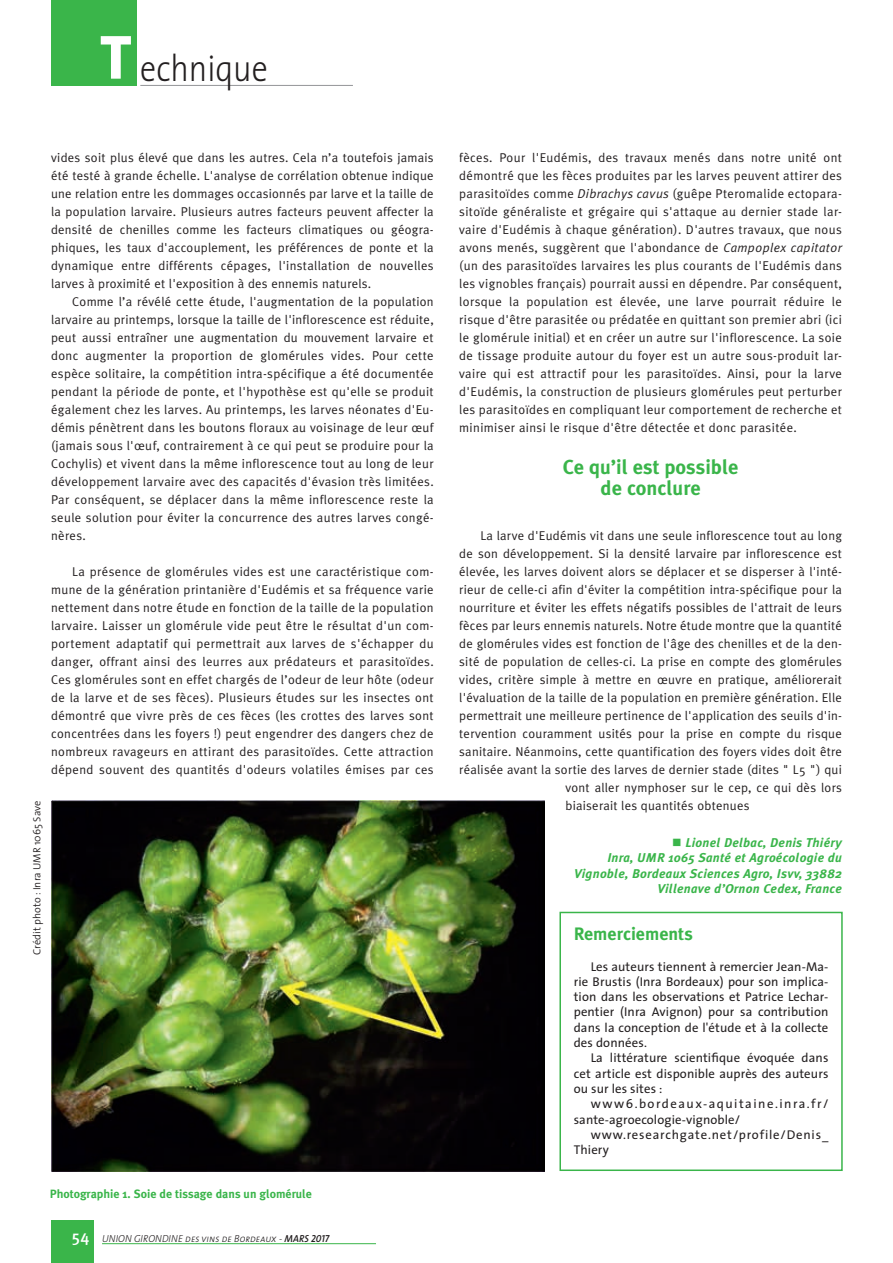
<style>
.page{position:relative;width:893px;height:1263px;background:#fff}
.page>*{position:absolute;margin:0;border:0;box-sizing:border-box;transform-origin:0 0}
.Article_Titre{font:800 63px "The Sans";color:#fff}
.t1{font:300 37.5px "The Sans";color:#231f20;scale:.85 1}
.Article_Inter{font:700 20.25px/21px "Meta Plus";color:#3ab54a;text-align:center}
.Encadré_inter{font:700 18px "Meta Plus";color:#3ab54a}
.t2{font:500 16.5px "Meta Plus";color:#fff}
.Article_Texte{font:12.75px/18px "Meta Plus Normal";letter-spacing:.02em;color:#231f20;text-align:justify}
.Encadré_texte{font:12.75px/15.3px "The Sans";letter-spacing:.01em;color:#231f20;text-align:justify}
.Signature{font:italic 700 12.75px/15.3px "Meta Plus";letter-spacing:.02em;color:#3ab54a;text-align:right}
.Encadré_texte-2{font:12.75px/15.3px "The Sans";letter-spacing:.055em;color:#231f20}
.Encadré_texte-3{font:12.75px/15.3px "The Sans";letter-spacing:.065em;color:#231f20}
.Article_Légende_ta{font:700 12px "Meta Plus";color:#3ab54a}
.légende_photo{font:300 10.5px "The Sans";color:#231f20}
.Article_Texte-2{font:italic 10.2px "The Sans Light Caps";color:#231f20;scale:.95 1}
.s1{font-family:"The Sans Semi Bold Caps"}
.s2{font-style:italic}
</style>
<div class="page">
<hr style="left:102px;top:1243px;width:274px;height:1px;background:#3ab54a">
<div style="left:51px;top:1220px;width:43px;height:43px;background:#3ab54a"></div>
<hr style="left:140px;top:85px;width:213px;height:1px;background:#939598">
<div style="left:51px;top:0;width:85px;height:85px;background:#3ab54a"></div>
<img style="left:51px;top:801px;width:493px;height:370px">
<div style="left:559px;top:912px;width:284px;height:259px;border:2px solid #3ab54a"></div>
<p class="Article_Titre" style="left:100px;top:4px;width:33px">T</p>
<p class="t1" style="left:140px;top:37px;width:151px">echnique</p>
<p class="Article_Texte" style="left:51px;top:148px;width:384px">vides soit plus élevé que dans les autres. Cela n’a toutefois jamais été testé à grande échelle. L'analyse de corrélation obtenue indique une relation entre les dommages occasionnés par larve et la taille de la population larvaire. Plusieurs autres facteurs peuvent affecter la densité de chenilles comme les facteurs climatiques ou géogra&shy;phiques, les taux d'accouplement, les préférences de ponte et la dynamique entre différents cépages, l'installation de nouvelles larves à proximité et l'exposition à des ennemis naturels.</p>
<p class="Article_Texte" style="left:51px;top:292px;width:384px;text-indent:21px">Comme l’a révélé cette étude, l'augmentation de la population larvaire au printemps, lorsque la taille de l'inflorescence est réduite, peut aussi entraîner une augmentation du mouvement larvaire et donc augmenter la proportion de glomérules vides. Pour cette espèce solitaire, la compétition intra-spécifique a été documentée pendant la période de ponte, et l'hypothèse est qu'elle se produit également chez les larves. Au printemps, les larves néonates d'Eu&shy;démis pénètrent dans les boutons floraux au voisinage de leur œuf (jamais sous l'œuf, contrairement à ce qui peut se produire pour la Cochylis) et vivent dans la même inflorescence tout au long de leur développement larvaire avec des capacités d'évasion très limitées.<br>Par conséquent, se déplacer dans la même inflorescence reste la seule solution pour éviter la concurrence des autres larves congé&shy;nères.</p>
<p class="Article_Texte" style="left:51px;top:562px;width:384px;text-indent:21px">La présence de glomérules vides est une caractéristique com&shy;mune de la génération printanière d'Eudémis et sa fréquence varie nettement dans notre étude en fonction de la taille de la population larvaire. Laisser un glomérule vide peut être le résultat d'un com&shy;portement adaptatif qui permettrait aux larves de s'échapper du danger, offrant ainsi des leurres aux prédateurs et parasitoïdes.<br>Ces glomérules sont en effet chargés de l’odeur de leur hôte (odeur de la larve et de ses fèces). Plusieurs études sur les insectes ont démontré que vivre près de ces fèces (les crottes des larves sont concentrées dans les foyers !) peut engendrer des dangers chez de nombreux ravageurs en attirant des parasitoïdes. Cette attraction dépend souvent des quantités d'odeurs volatiles émises par ces</p>
<p class="légende_photo" style="left:28px;top:955px;width:155px;rotate:-90deg">Crédit photo : Inra UMR 1065 Save</p>
<p class="Article_Légende_ta" style="left:50px;top:1187px;width:264px">Photographie 1. Soie de tissage dans un glomérule</p>
<p class="t2" style="left:72px;top:1226px;width:19px">54</p>
<p class="Article_Texte-2" style="left:102px;top:1230px;width:241px">UNION GIRONDINE des vins de Bordeaux - <span class="s1">MARS 2017</span></p>
<p class="Article_Texte" style="left:459px;top:148px;width:384px">fèces. Pour l'Eudémis, des travaux menés dans notre unité ont démontré que les fèces produites par les larves peuvent attirer des parasitoïdes comme <span class="s2">Dibrachys cavus</span> (guêpe Pteromalide ectopara&shy;sitoïde généraliste et grégaire qui s'attaque au dernier stade lar&shy;vaire d'Eudémis à chaque génération). D'autres travaux, que nous avons menés, suggèrent que l'abondance de <span class="s2">Campoplex capitator </span>(un des parasitoïdes larvaires les plus courants de l'Eudémis dans les vignobles français) pourrait aussi en dépendre. Par conséquent, lorsque la population est élevée, une larve pourrait réduire le risque d'être parasitée ou prédatée en quittant son premier abri (ici le glomérule initial) et en créer un autre sur l'inflorescence. La soie de tissage produite autour du foyer est un autre sous-produit lar&shy;vaire qui est attractif pour les parasitoïdes. Ainsi, pour la larve d'Eudémis, la construction de plusieurs glomérules peut perturber les parasitoïdes en compliquant leur comportement de recherche et minimiser ainsi le risque d'être détectée et donc parasitée.</p>
<p class="Article_Inter" style="left:563px;top:456px;width:177px">Ce qu’il est possible de conclure</p>
<p class="Article_Texte" style="left:480px;top:526px;width:363px">La larve d'Eudémis vit dans une seule inflorescence tout au long</p>
<p class="Article_Texte" style="left:459px;top:544px;width:384px">de son développement. Si la densité larvaire par inflorescence est</p>
<p class="Article_Texte" style="left:459px;top:562px;width:384px">élevée, les larves doivent alors se déplacer et se disperser à l'inté-</p>
<p class="Article_Texte" style="left:459px;top:580px;width:384px">rieur de celle-ci afin d'éviter la compétition intra-spécifique pour la</p>
<p class="Article_Texte" style="left:459px;top:598px;width:384px">nourriture et éviter les effets négatifs possibles de l'attrait de leurs</p>
<p class="Article_Texte" style="left:459px;top:616px;width:384px">fèces par leurs ennemis naturels. Notre étude montre que la quantité</p>
<p class="Article_Texte" style="left:459px;top:634px;width:384px">de glomérules vides est fonction de l'âge des chenilles et de la den-</p>
<p class="Article_Texte" style="left:459px;top:652px;width:384px">sité de population de celles-ci. La prise en compte des glomérules</p>
<p class="Article_Texte" style="left:459px;top:670px;width:384px">vides, critère simple à mettre en œuvre en pratique, améliorerait</p>
<p class="Article_Texte" style="left:459px;top:688px;width:384px">l'évaluation de la taille de la population en première génération. Elle</p>
<p class="Article_Texte" style="left:459px;top:706px;width:384px">permettrait une meilleure pertinence de l'application des seuils d'in-</p>
<p class="Article_Texte" style="left:459px;top:724px;width:384px">tervention couramment usités pour la prise en compte du risque</p>
<p class="Article_Texte" style="left:459px;top:742px;width:384px">sanitaire. Néanmoins, cette quantification des foyers vides doit être</p>
<p class="Article_Texte" style="left:459px;top:760px;width:384px">réalisée avant la sortie des larves de dernier stade (dites " L5 ") qui</p>
<p class="Article_Texte" style="left:565px;top:778px;width:278px">vont aller nymphoser sur le cep, ce qui dès lors</p>
<p class="Article_Texte" style="left:565px;top:796px;width:186px">biaiserait les quantités obtenues</p>
<p class="Signature" style="left:672px;top:835px;width:171px">■ Lionel Delbac, Denis Thiéry</p>
<p class="Signature" style="left:574px;top:850px;width:269px">Inra, UMR 1065 Santé et Agroécologie du<br>Vignoble, Bordeaux Sciences Agro, Isvv, 33882<br>Villenave d’Ornon Cedex, France</p>
<p class="Encadré_inter" style="left:574px;top:923px;width:121px">Remerciements</p>
<p class="Encadré_texte" style="left:574px;top:958px;width:256px;text-indent:17px">Les auteurs tiennent à remercier Jean-Ma&shy;rie Brustis (Inra Bordeaux) pour son implica&shy;tion dans les observations et Patrice Lechar&shy;pentier (Inra Avignon) pour sa contribution dans la conception de l'étude et à la collecte des données.</p>
<p class="Encadré_texte" style="left:574px;top:1050px;width:256px;text-indent:17px">La littérature scientifique évoquée dans cet article est disponible auprès des auteurs ou sur les sites :</p>
<p class="Encadré_texte-2" style="left:574px;top:1096px;width:256px;text-indent:17px">www6.bordeaux-aquitaine.inra.fr/ sante-agroecologie-vignoble/</p>
<p class="Encadré_texte-3" style="left:574px;top:1126px;width:256px;text-indent:17px">www.researchgate.net/profile/Denis_<br>Thiery</p>
</div>
